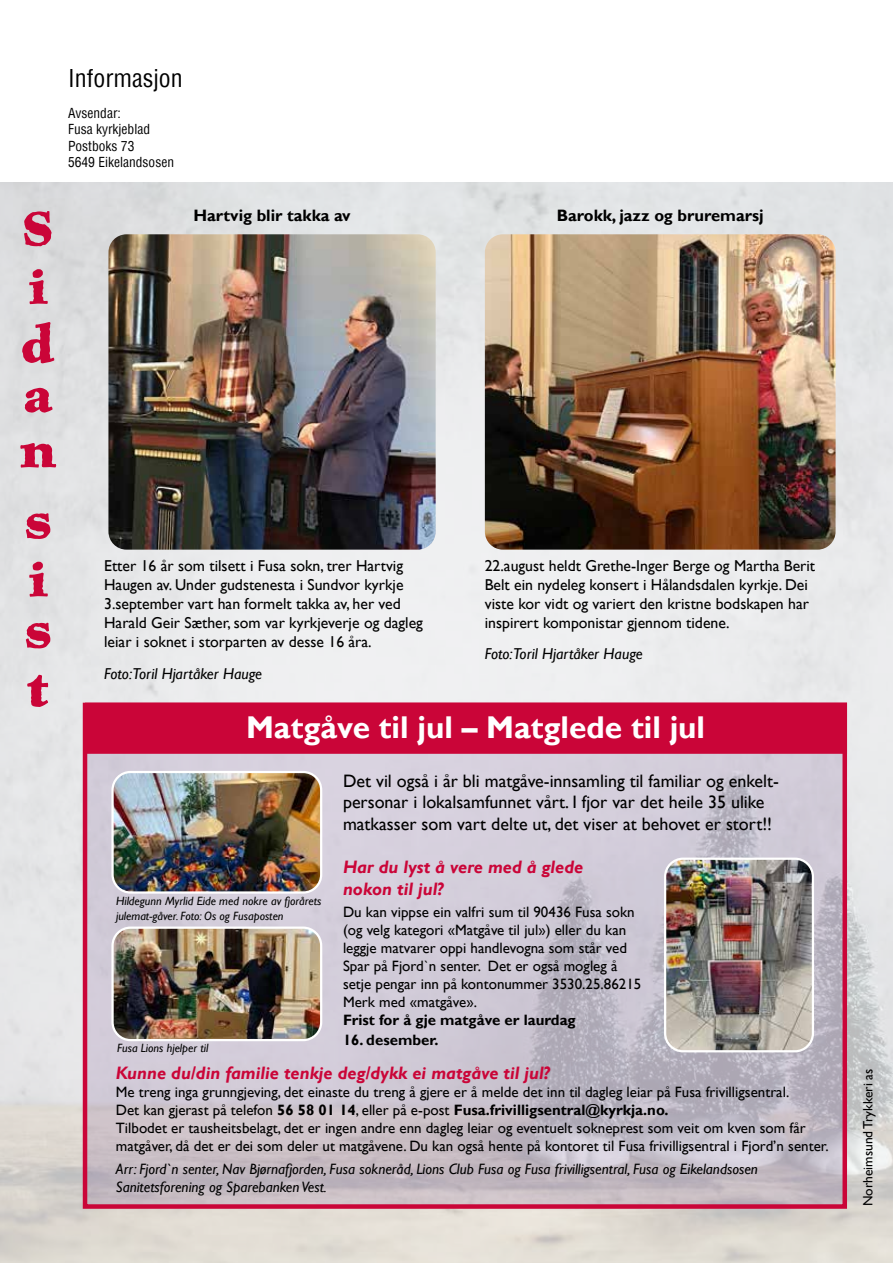
<style>
.page{position:relative;width:893px;height:1263px;background:#fff}
.page>*{position:absolute;margin:0;border:0;box-sizing:border-box;transform-origin:0 0}
.t1{font:700 54px/58.5px "Celestia Antiqua MVB";color:#ca0538}
.t2{font:700 31.5px "Gill Sans";color:#fff}
.t3{font:condensed 24px "Helvetica";color:#000}
.t4{font:18px/21.6px "Gill Sans";color:#000}
.t5{font:italic 700 18px/21.6px "Gill Sans";color:#ca0538}
.t6{font:700 16.5px "Gill Sans";color:#000}
.t7{font:15.75px/18.9px "Gill Sans";color:#000}
.t8{font:italic 15.75px "Gill Sans";color:#000}
.t9{font:15px/18px "Gill Sans";color:#000}
.t10{font:italic 15px/18px "Gill Sans";color:#000}
.t11{font:700 15px "Gill Sans";color:#000}
.t12{font:condensed 13.5px/16.2px "Helvetica";color:#000}
.t13{font:13.5px "Gill Sans";color:#000}
.t14{font:italic 12px/14.4px "Gill Sans";color:#000}
.s1{font-weight:700}
</style>
<div class="page">
<img style="left:0;top:183px;width:893px;height:1080px">
<svg style="left:88px;top:754px;width:754px;height:450px;background:#cac3cf"></svg>
<img style="left:108px;top:234px;width:328px;height:316px">
<img style="left:485px;top:234px;width:351px;height:316px">
<div style="left:83px;top:703px;width:764px;height:506px;border:4px solid #ca0538"></div>
<div style="left:85px;top:703px;width:762px;height:51px;background:#ca0538"></div>
<img style="left:113px;top:928px;width:208px;height:112px">
<div style="left:111px;top:926px;width:211px;height:115px;border:2px solid #fff;border-radius:18px"></div>
<img style="left:665px;top:859px;width:148px;height:192px">
<div style="left:664px;top:857px;width:150px;height:195px;border:2px solid #fff;border-radius:18px"></div>
<img style="left:113px;top:772px;width:208px;height:120px">
<div style="left:111px;top:771px;width:211px;height:123px;border:2px solid #fff;border-radius:18px"></div>
<h3 class="t3" style="left:68px;top:63px;width:116px">Informasjon</h3>
<p class="t12" style="left:68px;top:105px;width:108px">Avsendar:<br>Fusa kyrkjeblad<br>Postboks 73<br>5649 Eikelandsosen</p>
<h1 class="t1" style="left:21px;top:199px;width:36px">S i d</h1>
<h1 class="t1" style="left:19px;top:367px;width:38px;line-height:55.5px">a n</h1>
<p class="t6" style="left:193px;top:206px;width:159px">Hartvig blir takka av</p>
<p class="t6" style="left:557px;top:206px;width:209px">Barokk, jazz og bruremarsj</p>
<h1 class="t1" style="left:24px;top:492px;width:29px">s i</h1>
<h1 class="t1" style="left:24px;top:601px;width:29px">s t</h1>
<p class="t7" style="left:104px;top:557px;width:320px">Etter 16 år som tilsett i Fusa sokn, trer Hartvig Haugen av. Under gudstenesta i Sundvor kyrkje 3.september vart han formelt takka av, her ved Harald Geir Sæther, som var kyrkjeverje og dagleg leiar i soknet i storparten av desse 16 åra.</p>
<p class="t8" style="left:104px;top:665px;width:160px">Foto:Toril Hjartåker Hauge</p>
<p class="t7" style="left:485px;top:557px;width:332px">22.august heldt Grethe-Inger Berge og Martha Berit Belt ein nydeleg konsert i Hålandsdalen kyrkje. Dei viste kor vidt og variert den kristne bodskapen har inspirert komponistar gjennom tidene.</p>
<p class="t8" style="left:485px;top:645px;width:160px">Foto:Toril Hjartåker Hauge</p>
<h2 class="t2" style="left:246px;top:708px;width:461px">Matgåve til jul – Matglede til jul</h2>
<p class="t14" style="left:116px;top:894px;width:207px">Hildegunn Myrlid Eide med nokre av fjorårets julemat-gåver. Foto: Os og Fusaposten</p>
<p class="t14" style="left:117px;top:1041px;width:93px">Fusa Lions hjelper til</p>
<p class="t4" style="left:343px;top:770px;width:437px">Det vil også i år bli matgåve-innsamling til familiar og enkelt&shy;personar i lokalsamfunnet vårt. I fjor var det heile 35 ulike matkasser som vart delte ut, det viser at behovet er stort!!</p>
<p class="t5" style="left:343px;top:857px;width:242px">Har du lyst å vere med å glede nokon til jul?</p>
<p class="t9" style="left:343px;top:904px;width:300px">Du kan vippse ein valfri sum til 90436 Fusa sokn (og velg kategori «Matgåve til jul») eller du kan leggje matvarer oppi handlevogna som står ved Spar på Fjord`n senter. Det er også mogleg å setje pengar inn på kontonummer 3530.25.86215<br>Merk med «matgåve».</p>
<p class="t11" style="left:343px;top:1011px;width:234px">Frist for å gje matgåve er laurdag</p>
<p class="t11" style="left:343px;top:1031px;width:97px">16. desember.</p>
<p class="t5" style="left:116px;top:1063px;width:435px">Kunne du/din familie tenkje deg/dykk ei matgåve til jul?</p>
<p class="t9" style="left:116px;top:1083px;width:714px">Me treng inga grunngjeving, det einaste du treng å gjere er å melde det inn til dagleg leiar på Fusa frivilligsentral.<br>Det kan gjerast på telefon <span class="s1">56 58 01 14</span>, eller på e-post <span class="s1">Fusa.frivilligsentral@kyrkja.no.<br></span>Tilbodet er tausheitsbelagt, det er ingen andre enn dagleg leiar og eventuelt sokneprest som veit om kven som får matgåver, då det er dei som deler ut matgåvene. Du kan også hente på kontoret til Fusa frivilligsentral i Fjord’n senter.</p>
<p class="t10" style="left:116px;top:1160px;width:644px">Arr: Fjord`n senter, Nav Bjørnafjorden, Fusa sokneråd, Lions Club Fusa og Fusa frivilligsentral, Fusa og Eikelandsosen<br>Sanitetsforening og Sparebanken Vest.</p>
<p class="t13" style="left:860px;top:1206px;width:139px;rotate:-90deg">Norheimsund Trykkeri as</p>
</div>
